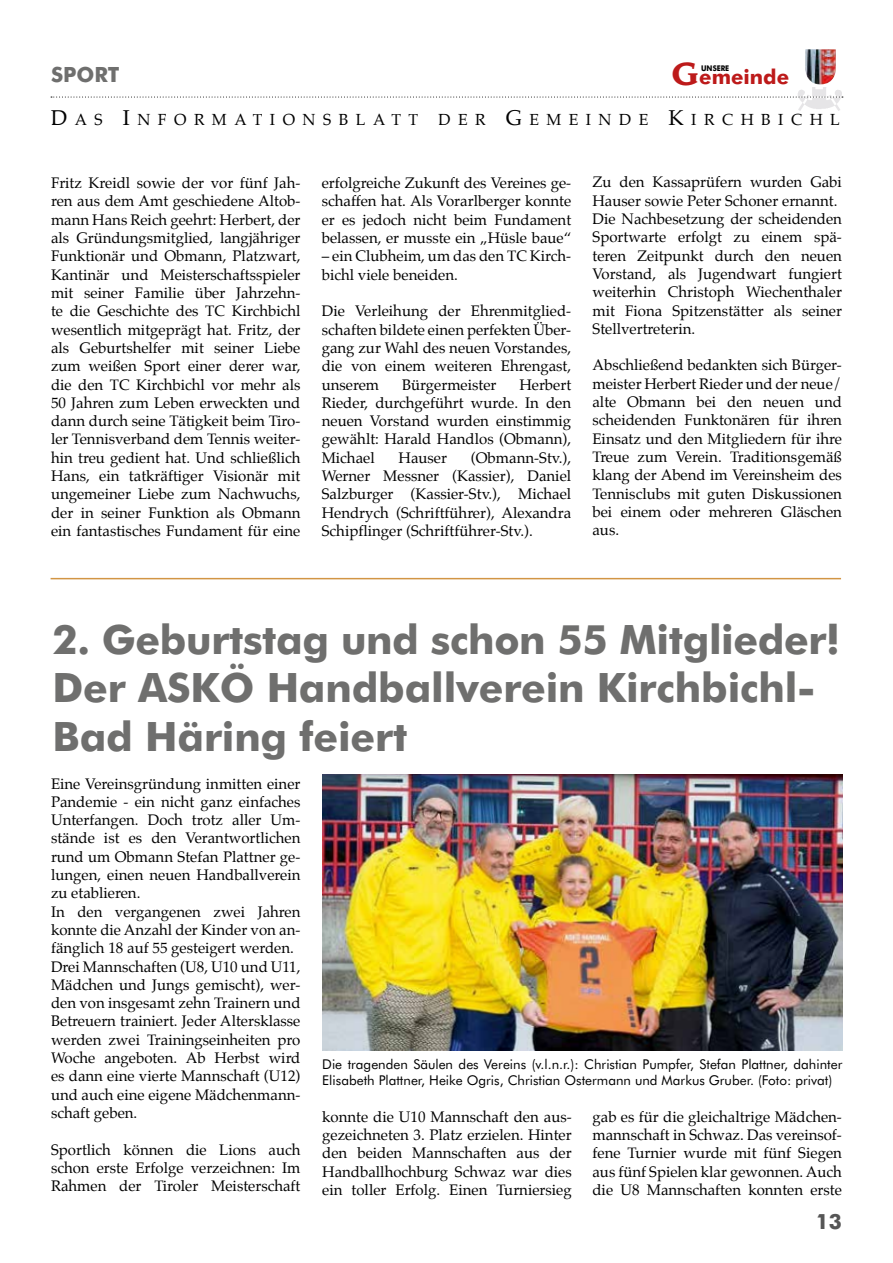
<style>
.page{position:relative;width:893px;height:1263px;background:#fff}
.page>*{position:absolute;margin:0;border:0;box-sizing:border-box;transform-origin:0 0}
.t1{font:700 40.5px/48.6px "Futura BT";letter-spacing:-.005em;color:#6f6f6e}
.t2{font:700 21px "Futura BT";color:#6f6f6e}
.t3{font:700 21px "Futura BT";color:#565656}
.t4{font:700 20.4px "Futura BT";color:#bd1a1a}
.t5{font:15.75px "Palatino";letter-spacing:.475em;color:#000}
.t6{font:15px/18.3px "Palatino";color:#000;text-align:justify}
.t7{font:13.5px/16.2px "Futura BT";color:#000}
.t8{font:700 7.8px "Futura BT";color:#000;scale:.9 1}
.s1{font-family:"Leawood";font-size:31.5px}
.s2{font-size:21px}
</style>
<div class="page">
<img style="left:798px;top:88px;width:44px;height:23px">
<svg style="left:51px;top:97px;width:792px;height:1px"></svg>
<img style="left:805px;top:49px;width:31px;height:36px">
<hr style="left:51px;top:578px;width:790px;height:1px;background:#d29544">
<img style="left:322px;top:775px;width:520px;height:275px">
<h2 class="t2" style="left:51px;top:62px;width:70px">SPORT</h2>
<h3 class="t4" style="left:672px;top:64px;width:119px"><span class="s1">G</span>emeinde</h3>
<p class="t5" style="left:51px;top:109px;width:369px"><span class="s2">D</span>AS <span class="s2">I</span>NFORMATIONSBLATT</p>
<p class="t5" style="left:438px;top:109px;width:403px">DER <span class="s2">G</span>EMEINDE <span class="s2">K</span>IRCHBICHL</p>
<p class="t8" style="left:701px;top:63px;width:33px">UNSERE</p>
<p class="t6" style="left:51px;top:175px;width:251px">Fritz Kreidl sowie der vor fünf Jah&shy;ren aus dem Amt geschiedene Altob&shy;mann Hans Reich geehrt: Herbert, der als Gründungsmitglied, langjähriger Funktionär und Obmann, Platzwart, Kantinär und Meisterschaftsspieler mit seiner Familie über Jahrzehn&shy;te die Geschichte des TC Kirchbichl wesentlich mitgeprägt hat. Fritz, der als Geburtshelfer mit seiner Liebe zum weißen Sport einer derer war, die den TC Kirchbichl vor mehr als 50 Jahren zum Leben erweckten und dann durch seine Tätigkeit beim Tiro&shy;ler Tennisverband dem Tennis weiter&shy;hin treu gedient hat. Und schließlich Hans, ein tatkräftiger Visionär mit ungemeiner Liebe zum Nachwuchs, der in seiner Funktion als Obmann ein fantastisches Fundament für eine</p>
<p class="t6" style="left:322px;top:175px;width:251px">erfolgreiche Zukunft des Vereines ge&shy;schaffen hat. Als Vorarlberger konnte er es jedoch nicht beim Fundament belassen, er musste ein „Hüsle baue“</p>
<p class="t6" style="left:322px;top:248px;width:251px">– ein Clubheim, um das den TC Kirch&shy;bichl viele beneiden.</p>
<p class="t6" style="left:322px;top:303px;width:251px">Die Verleihung der Ehrenmitglied&shy;schaften bildete einen perfekten Über&shy;gang zur Wahl des neuen Vorstandes, die von einem weiteren Ehrengast, unserem</p>
<p class="t6" style="left:322px;top:376px;width:251px;text-indent:198px">Herbert Rieder, durchgeführt wurde. In den neuen Vorstand wurden einstimmig gewählt: Harald Handlos (Obmann), Michael</p>
<p class="t6" style="left:402px;top:376px;width:96px">Bürgermeister</p>
<p class="t6" style="left:322px;top:450px;width:251px;text-indent:149px">(Obmann-Stv.), Werner Messner (Kassier), Daniel Salzburger (Kassier-Stv.), Michael Hendrych (Schriftführer), Alexandra Schipflinger (Schriftführer-Stv.).</p>
<p class="t6" style="left:399px;top:450px;width:50px">Hauser</p>
<p class="t6" style="left:592px;top:174px;width:251px;text-align:left">Zu den Kassaprüfern wurden Gabi Hauser sowie Peter Schoner ernannt.<br>Die Nachbesetzung der scheidenden Sportwarte erfolgt zu einem spä&shy;teren Zeitpunkt durch den neuen Vorstand, als Jugendwart fungiert weiterhin Christoph Wiechenthaler mit Fiona Spitzenstätter als seiner Stellvertreterin.</p>
<p class="t6" style="left:592px;top:357px;width:251px">Abschließend bedankten sich Bürger&shy;meister Herbert Rieder und der neue/ alte Obmann bei den neuen und scheidenden Funktonären für ihren Einsatz und den Mitgliedern für ihre Treue zum Verein. Traditionsgemäß klang der Abend im Vereinsheim des Tennisclubs mit guten Diskussionen bei einem oder mehreren Gläschen aus.</p>
<h1 class="t1" style="left:52px;top:615px;width:789px">2. Geburtstag und schon 55 Mitglieder!<br>Der ASKÖ Handballverein Kirchbichl-<br>Bad Häring feiert</h1>
<p class="t6" style="left:51px;top:775px;width:251px;text-align:left">Eine Vereinsgründung inmitten einer Pandemie - ein nicht ganz einfaches Unterfangen. Doch trotz aller Um&shy;stände ist es den Verantwortlichen rund um Obmann Stefan Plattner ge&shy;lungen, einen neuen Handballverein zu etablieren.<br>In den vergangenen zwei Jahren konnte die Anzahl der Kinder von an&shy;fänglich 18 auf 55 gesteigert werden.<br>Drei Mannschaften (U8, U10 und U11, Mädchen und Jungs gemischt), wer&shy;den von insgesamt zehn Trainern und Betreuern trainiert. Jeder Altersklasse werden zwei Trainingseinheiten pro Woche angeboten. Ab Herbst wird es dann eine vierte Mannschaft (U12) und auch eine eigene Mädchenmann&shy;schaft geben.</p>
<p class="t6" style="left:51px;top:1141px;width:251px">Sportlich können die Lions auch schon erste Erfolge verzeichnen: Im Rahmen der Tiroler Meisterschaft</p>
<p class="t7" style="left:322px;top:1056px;width:522px">Die tragenden Säulen des Vereins (v.l.n.r.): Christian Pumpfer, Stefan Plattner, dahinter<br>Elisabeth Plattner, Heike Ogris, Christian Ostermann und Markus Gruber. (Foto: privat)</p>
<p class="t6" style="left:322px;top:1109px;width:251px">konnte die U10 Mannschaft den aus&shy;gezeichneten 3. Platz erzielen. Hinter den beiden Mannschaften aus der Handballhochburg Schwaz war dies ein toller Erfolg. Einen Turniersieg</p>
<p class="t6" style="left:592px;top:1109px;width:251px">gab es für die gleichaltrige Mädchen&shy;mannschaft in Schwaz. Das vereinsof&shy;fene Turnier wurde mit fünf Siegen aus fünf Spielen klar gewonnen. Auch die U8 Mannschaften konnten erste</p>
<h2 class="t3" style="left:816px;top:1208px;width:28px">13</h2>
</div>
